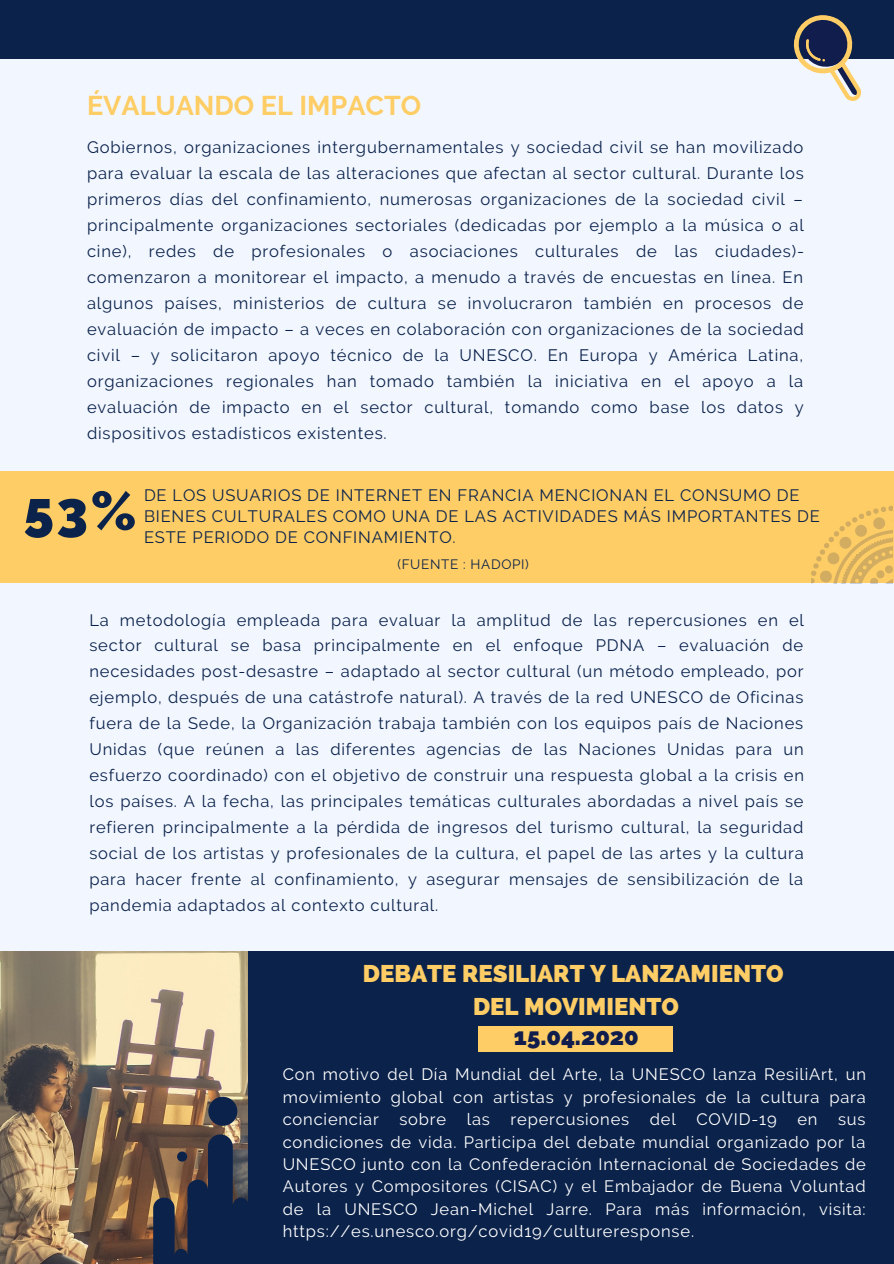
<style>
.page{position:relative;width:894px;height:1264px;background:#fff}
.page>*{position:absolute;margin:0;border:0;box-sizing:border-box;transform-origin:0 0}
.t1{font:800 54px "Raleway";color:#0b224b}
.t2{font:700 27px "Raleway";color:#fecd65}
.t3{font:800 24px/33.5px "Raleway";color:#fecd65;text-align:center}
.t4{font:800 23.85px "Raleway";color:#101d4d}
.t5{font:16.5px/26px "Raleway";letter-spacing:.05em;color:#0b224b;text-align:justify}
.t6{font:16.5px/22.5px "Raleway";letter-spacing:.05em;color:#fff;text-align:justify}
.t7{font:13.5px "Raleway";letter-spacing:.05em;color:#0b224b}
</style>
<div class="page">
<div style="left:0;top:0;width:893px;height:1263px;background:#f2f7ff"></div>
<div style="left:0;top:471px;width:893px;height:111px;background:#fecd65"></div>
<div style="left:0;top:0;width:893px;height:59px;background:#0b224b"></div>
<svg style="left:793px;top:15px;width:69px;height:86px"></svg>
<div style="left:0;top:951px;width:893px;height:312px;background:#0b224b"></div>
<svg style="left:811px;top:505px;width:81px;height:78px"></svg>
<img style="left:0;top:951px;width:247px;height:312px">
<svg style="left:153px;top:1096px;width:95px;height:167px"></svg>
<div style="left:478px;top:1026px;width:195px;height:26px;background:#fecd65"></div>
<h2 class="t2" style="left:87px;top:89px;width:336px">ÉVALUANDO EL IMPACTO</h2>
<p class="t5" style="left:87px;top:134px;width:718px">Gobiernos, organizaciones intergubernamentales y sociedad civil se han movilizado para evaluar la escala de las alteraciones que afectan al sector cultural. Durante los primeros días del confinamiento, numerosas organizaciones de la sociedad civil – principalmente organizaciones sectoriales (dedicadas por ejemplo a la música o al cine), redes de profesionales o asociaciones culturales de las ciudades)- comenzaron a monitorear el impacto, a menudo a través de encuestas en línea. En algunos países, ministerios de cultura se involucraron también en procesos de evaluación de impacto – a veces en colaboración con organizaciones de la sociedad civil – y solicitaron apoyo técnico de la UNESCO. En Europa y América Latina, organizaciones regionales han tomado también la iniciativa en el apoyo a la evaluación de impacto en el sector cultural, tomando como base los datos y dispositivos estadísticos existentes.</p>
<h1 class="t1" style="left:24px;top:479px;width:114px">53%</h1>
<p class="t5" style="left:144px;top:484px;width:677px;line-height:21.5px;text-align:left">DE LOS USUARIOS DE INTERNET EN FRANCIA MENCIONAN EL CONSUMO DE<br>BIENES CULTURALES COMO UNA DE LAS ACTIVIDADES MÁS IMPORTANTES DE<br>ESTE PERIODO DE CONFINAMIENTO.</p>
<p class="t7" style="left:397px;top:556px;width:133px">(FUENTE : HADOPI)</p>
<p class="t5" style="left:89px;top:606px;width:716px">La metodología empleada para evaluar la amplitud de las repercusiones en el sector cultural se basa principalmente en el enfoque PDNA – evaluación de necesidades post-desastre – adaptado al sector cultural (un método empleado, por ejemplo, después de una catástrofe natural). A través de la red UNESCO de Oficinas fuera de la Sede, la Organización trabaja también con los equipos país de Naciones Unidas (que reúnen a las diferentes agencias de las Naciones Unidas para un esfuerzo coordinado) con el objetivo de construir una respuesta global a la crisis en los países. A la fecha, las principales temáticas culturales abordadas a nivel país se refieren principalmente a la pérdida de ingresos del turismo cultural, la seguridad social de los artistas y profesionales de la cultura, el papel de las artes y la cultura para hacer frente al confinamiento, y asegurar mensajes de sensibilización de la pandemia adaptados al contexto cultural.</p>
<h3 class="t3" style="left:363px;top:956px;width:422px">DEBATE RESILIART Y LANZAMIENTO<br>DEL MOVIMIENTO</h3>
<h3 class="t4" style="left:514px;top:1022px;width:126px">15.04.2020</h3>
<p class="t6" style="left:282px;top:1063px;width:584px">Con motivo del Día Mundial del Arte, la UNESCO lanza ResiliArt, un movimiento global con artistas y profesionales de la cultura para concienciar sobre las repercusiones del COVID-19 en sus condiciones de vida. Participa del debate mundial organizado por la UNESCO junto con la Confederación Internacional de Sociedades de Autores y Compositores (CISAC) y el Embajador de Buena Voluntad de la UNESCO Jean-Michel Jarre. Para más información, visita: https://es.unesco.org/covid19/cultureresponse.</p>
</div>
